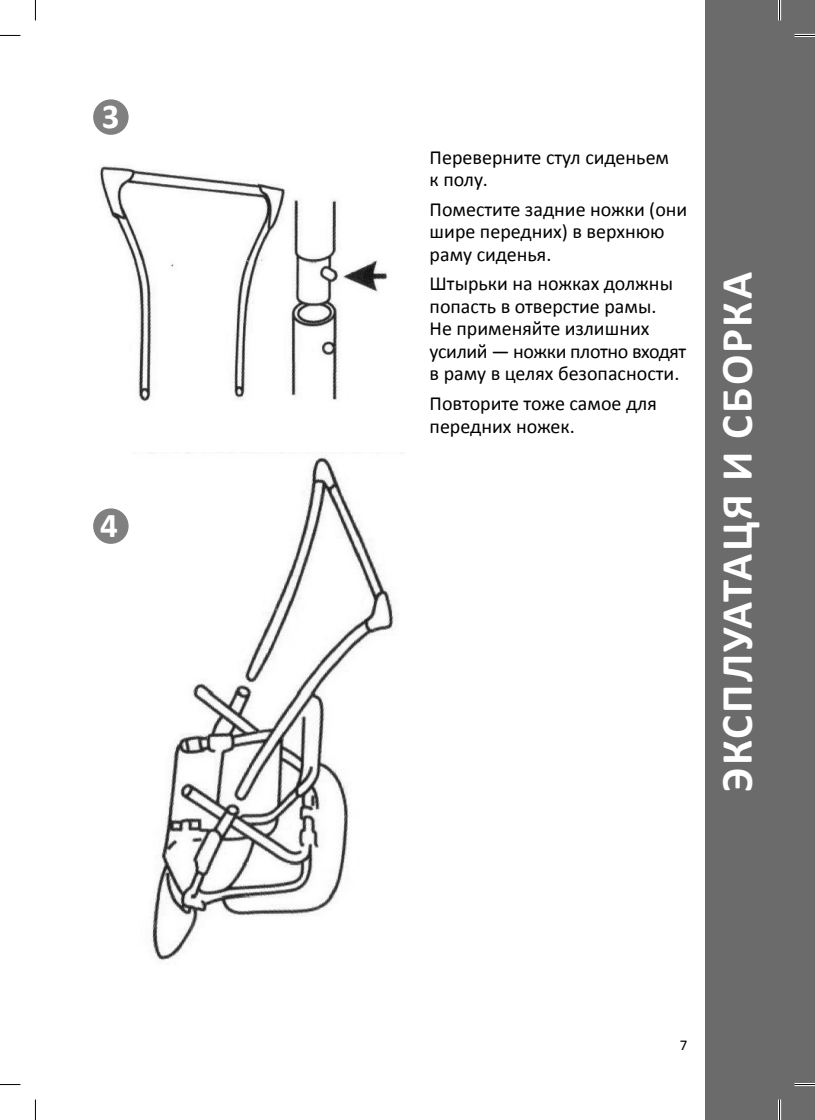
<style>
.page{position:relative;width:815px;height:1120px;background:#fff}
.page>*{position:absolute;margin:0;border:0;box-sizing:border-box;transform-origin:0 0}
.t1{font:700 45px "Calibri";letter-spacing:.05em;color:#fff}
.t2{font:700 35px "Calibri";color:#fff}
.t3{font:20px/22.5px "Calibri";color:#000}
.t4{font:15px "Calibri";color:#000}
</style>
<div class="page">
<div style="left:705px;top:0;width:110px;height:1120px;background:#6b6b6b"></div>
<img style="left:99px;top:166px;width:289px;height:236px">
<img style="left:148px;top:452px;width:257px;height:509px">
<div style="left:93px;top:99px;width:36px;height:36px;background:#808080;border-radius:50%"></div>
<div style="left:93px;top:508px;width:36px;height:36px;background:#808080;border-radius:50%"></div>
<hr style="left:795px;top:34px;width:20px;height:3px;background:#fff">
<hr style="left:795px;top:1083px;width:20px;height:3px;background:#fff">
<hr style="left:778px;top:0;width:3px;height:20px;background:#fff">
<hr style="left:778px;top:1099px;width:3px;height:21px;background:#fff">
<svg style="left:0;top:35px;width:20px;height:1px"></svg>
<svg style="left:795px;top:35px;width:20px;height:1px"></svg>
<svg style="left:0;top:1084px;width:20px;height:1px"></svg>
<svg style="left:795px;top:1084px;width:20px;height:1px"></svg>
<svg style="left:35px;top:0;width:1px;height:20px"></svg>
<svg style="left:35px;top:1099px;width:1px;height:21px"></svg>
<svg style="left:779px;top:0;width:1px;height:20px"></svg>
<svg style="left:779px;top:1099px;width:1px;height:21px"></svg>
<h2 class="t2" style="left:102px;top:102px;width:19px">3</h2>
<h2 class="t2" style="left:100px;top:510px;width:19px">4</h2>
<p class="t3" style="left:430px;top:147px;width:241px">Переверните стул сиденьем к полу.</p>
<p class="t3" style="left:430px;top:199px;width:259px">Поместите задние ножки (они шире передних) в верхнюю раму сиденья.</p>
<p class="t3" style="left:430px;top:274px;width:258px">Штырьки на ножках должны попасть в отверстие рамы.<br>Не применяйте излишних усилий — ножки плотно входят в раму в целях безопасности.</p>
<p class="t3" style="left:430px;top:394px;width:229px">Повторите тоже самое для передних ножек.</p>
<h1 class="t1" style="left:718px;top:792px;width:521px;rotate:-90deg">ЭКСПЛУАТАЦЯ И СБОРКА</h1>
<p class="t4" style="left:680px;top:1038px;width:9px">7</p>
</div>
